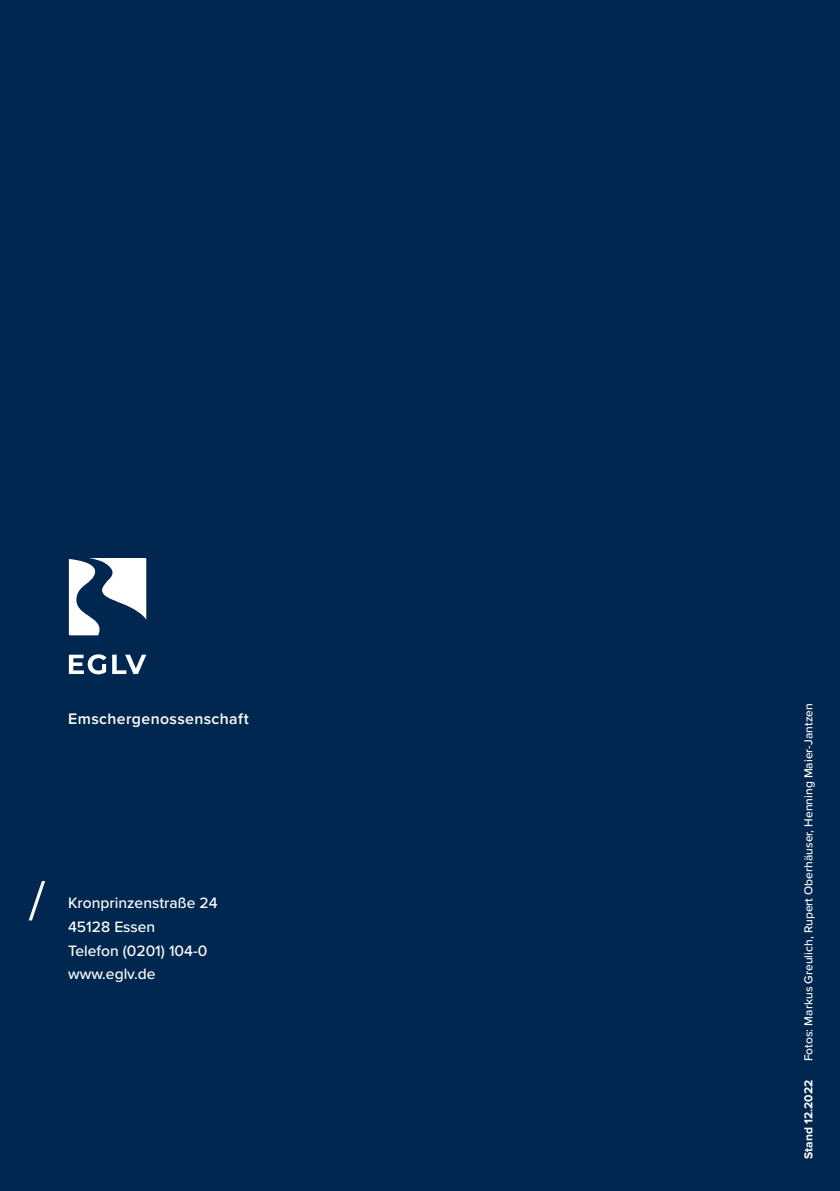
<style>
.page{position:relative;width:840px;height:1191px;background:#fff}
.page>*{position:absolute;margin:0;border:0;box-sizing:border-box;transform-origin:0 0}
.t1{font:55.6px "Proxima Nova";color:#fff}
.t2{font:600 15.8px "Proxima Nova";letter-spacing:.025em;color:#fff}
.t3{font:500 15.6px/23.6px "Proxima Nova";color:#fff}
.t4{font:500 12px "Proxima Nova";color:#fff}
.t5{font:700 12px "Proxima Nova";color:#fff}
</style>
<div class="page">
<div style="left:0;top:0;width:839px;height:1191px;background:#00274f"></div>
<svg style="left:69px;top:654px;width:37px;height:20px"></svg>
<svg style="left:112px;top:654px;width:34px;height:20px"></svg>
<svg style="left:69px;top:558px;width:77px;height:77px"></svg>
<p class="t2" style="left:68px;top:706px;width:182px">Emschergenossenschaft</p>
<h1 class="t1" style="left:29px;top:859px;width:18px">/</h1>
<p class="t3" style="left:68px;top:891px;width:151px">Kronprinzenstraße 24<br>45128 Essen<br>Telefon (0201) 104-0 www.eglv.de</p>
<p class="t4" style="left:799px;top:1061px;width:359px;rotate:-90deg">Fotos: Markus Greulich, Rupert Oberhäuser, Henning Maier-Jantzen</p>
<p class="t5" style="left:799px;top:1158px;width:80px;rotate:-90deg">Stand 12.2022</p>
</div>
